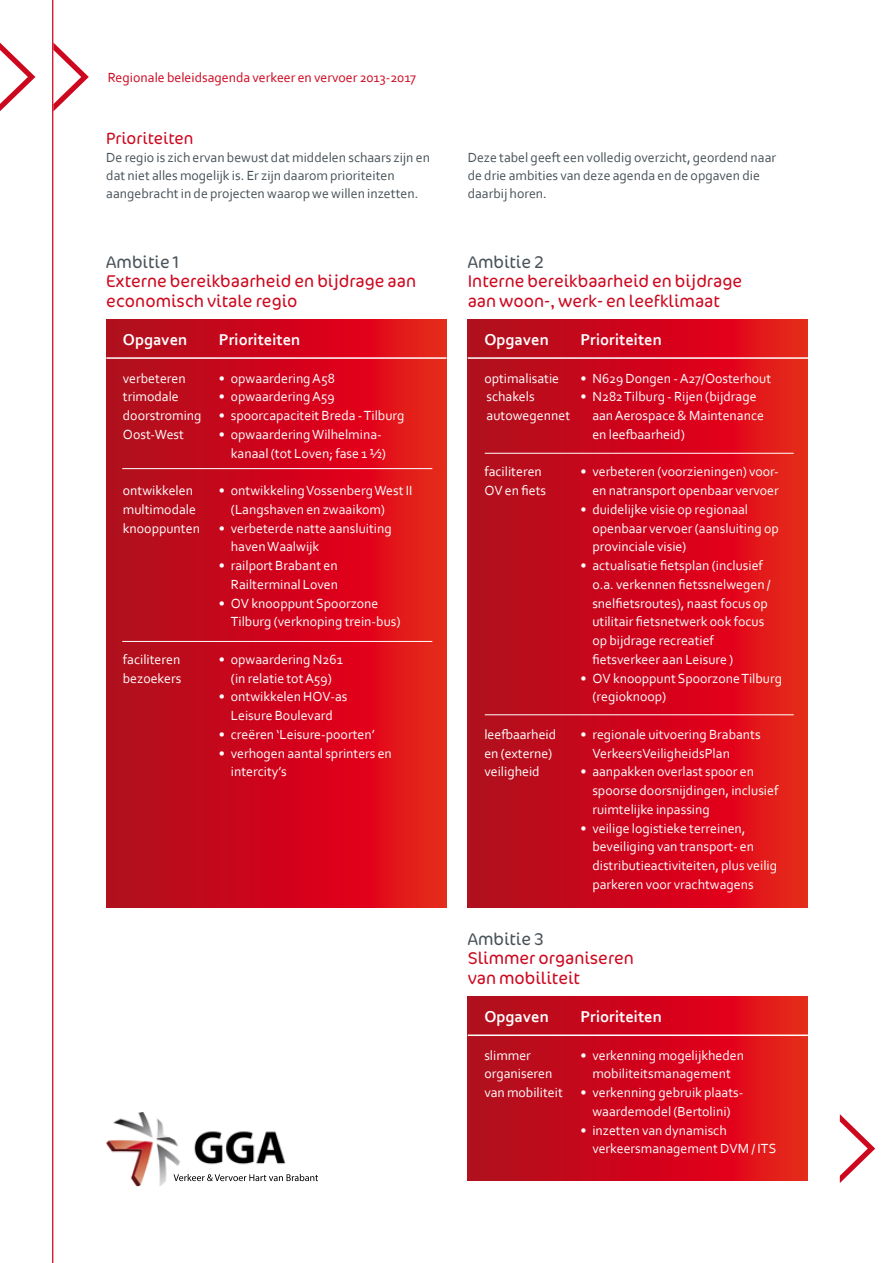
<style>
.page{position:relative;width:893px;height:1263px;background:#fff}
.page>*{position:absolute;margin:0;border:0;box-sizing:border-box;transform-origin:0 0}
.t1{font:300 17.25px/19.5px "Cocon";color:#cd071e}
.t2{font:300 17.25px "Cocon";color:#485258}
.t3{font:700 16.5px "Corbel";color:#fff}
.t4{font:300 16.5px "Cocon";color:#cd071e}
.t5{font:13.8px/18.8px "Corbel";color:#fff}
.t6{font:13.8px/18px "Corbel";color:#485258}
.t7{font:13.8px "Corbel";color:#cd071e}
</style>
<div class="page">
<hr style="left:52px;top:0;width:1px;height:1263px;background:#cd071e">
<svg style="left:0;top:43px;width:35px;height:68px"></svg>
<svg style="left:53px;top:43px;width:36px;height:68px"></svg>
<svg style="left:106px;top:319px;width:340px;height:589px;background:#ce0b1b"></svg>
<hr style="left:106px;top:357px;width:340px;height:2px;background:#fff">
<hr style="left:122px;top:468px;width:310px;height:1px;background:#fff">
<hr style="left:122px;top:641px;width:310px;height:1px;background:#fff">
<svg style="left:468px;top:319px;width:340px;height:589px;background:#ce0b1b"></svg>
<hr style="left:468px;top:357px;width:340px;height:2px;background:#fff">
<hr style="left:485px;top:453px;width:309px;height:1px;background:#fff">
<hr style="left:485px;top:714px;width:309px;height:1px;background:#fff">
<svg style="left:468px;top:996px;width:340px;height:184px;background:#ce0a1b"></svg>
<hr style="left:468px;top:1034px;width:340px;height:2px;background:#fff">
<svg style="left:840px;top:1114px;width:35px;height:69px"></svg>
<img style="left:106px;top:1112px;width:180px;height:74px">
<svg style="left:174px;top:1174px;width:144px;height:7px"></svg>
<p class="t7" style="left:108px;top:68px;width:310px">Regionale beleidsagenda verkeer en vervoer 2013-2017</p>
<p class="t4" style="left:106px;top:129px;width:89px">Prioriteiten</p>
<p class="t6" style="left:106px;top:148px;width:325px">De regio is zich ervan bewust dat middelen schaars zijn en dat niet alles mogelijk is. Er zijn daarom prioriteiten aangebracht in de projecten waarop we willen inzetten.</p>
<p class="t6" style="left:468px;top:148px;width:310px">Deze tabel geeft een volledig overzicht, geordend naar de drie ambities van deze agenda en de opgaven die daarbij horen.</p>
<p class="t2" style="left:106px;top:252px;width:74px">Ambitie 1</p>
<p class="t1" style="left:106px;top:272px;width:311px">Externe bereikbaarheid en bijdrage aan economisch vitale regio</p>
<p class="t3" style="left:123px;top:329px;width:66px">Opgaven</p>
<p class="t3" style="left:219px;top:329px;width:83px">Prioriteiten</p>
<p class="t5" style="left:123px;top:368px;width:64px">verbeteren</p>
<p class="t5" style="left:219px;top:368px;width:117px">• opwaarderingA58</p>
<p class="t5" style="left:123px;top:387px;width:57px">trimodale</p>
<p class="t5" style="left:123px;top:387px;width:283px;text-indent:96px">• 0pwaarderingA59 doorstroming • spoorcapaciteit Breda -Tilburg<br>Oost-West</p>
<p class="t5" style="left:231px;top:424px;width:157px;text-indent:-12px">• opwaarderingWilhelmina&shy;kanaal (tot Loven; fase 1 ½)</p>
<p class="t5" style="left:123px;top:481px;width:72px">ontwikkelen</p>
<p class="t5" style="left:219px;top:481px;width:195px">• ontwikkelingVossenbergWest II</p>
<p class="t5" style="left:123px;top:499px;width:75px">multimodale</p>
<p class="t5" style="left:231px;top:499px;width:156px">(Langshaven en zwaaikom)</p>
<p class="t5" style="left:123px;top:518px;width:79px">knooppunten</p>
<p class="t5" style="left:231px;top:518px;width:162px;text-indent:-12px">• verbeterde natte aansluiting haven Waalwijk</p>
<p class="t5" style="left:219px;top:556px;width:121px;text-align:right">• railport Brabant en<br>Railterminal Loven</p>
<p class="t5" style="left:231px;top:593px;width:171px;text-indent:-12px">• OV knooppuntSpoorzone<br>Tilburg (verknoping trein-bus)</p>
<p class="t5" style="left:123px;top:649px;width:59px">faciliteren</p>
<p class="t5" style="left:219px;top:649px;width:126px">• opwaardering N261</p>
<p class="t5" style="left:123px;top:668px;width:60px">bezoekers</p>
<p class="t5" style="left:231px;top:668px;width:103px">(in relatie totA59)</p>
<p class="t5" style="left:219px;top:687px;width:130px;text-align:center">• ontwikkelen HOV-as<br>Leisure Boulevard</p>
<p class="t5" style="left:219px;top:724px;width:157px">• creëren ‘Leisure-poorten’</p>
<p class="t5" style="left:231px;top:743px;width:163px;text-indent:-12px">• verhogen aantal sprinters en intercity’s</p>
<p class="t2" style="left:468px;top:252px;width:78px">Ambitie 2</p>
<p class="t1" style="left:468px;top:272px;width:276px">Interne bereikbaarheid en bijdrage aan woon-, werk- en leefklimaat</p>
<p class="t3" style="left:484px;top:329px;width:66px">Opgaven</p>
<p class="t3" style="left:580px;top:329px;width:83px">Prioriteiten</p>
<p class="t5" style="left:484px;top:368px;width:76px">optimalisatie</p>
<p class="t5" style="left:580px;top:368px;width:192px">• N629 Dongen -A27/Oosterhout</p>
<p class="t5" style="left:487px;top:387px;width:50px">schakels</p>
<p class="t5" style="left:580px;top:387px;width:178px">• N282Tilburg - Rijen (bijdrage</p>
<p class="t5" style="left:487px;top:406px;width:85px">autowegennet</p>
<p class="t5" style="left:592px;top:406px;width:173px">aan Aerospace &amp; Maintenance en leefbaarheid)</p>
<p class="t5" style="left:484px;top:462px;width:59px">faciliteren</p>
<p class="t5" style="left:580px;top:462px;width:200px">• verbeteren (voorzieningen) voor-</p>
<p class="t5" style="left:484px;top:481px;width:63px">OV en fiets</p>
<p class="t5" style="left:592px;top:481px;width:188px">en natransport openbaar vervoer</p>
<p class="t5" style="left:592px;top:499px;width:188px;text-indent:-12px">• duidelijke visie op regionaal openbaar vervoer (aansluiting op provinciale visie)</p>
<p class="t5" style="left:592px;top:556px;width:180px;text-indent:-12px">• actualisatie fietsplan (inclusief o.a. verkennen fietssnelwegen / snelfietsroutes), naast focus op utilitair fietsnetwerk ook focus op bijdrage recreatief fietsverkeer aan Leisure )</p>
<p class="t5" style="left:592px;top:668px;width:191px;text-indent:-12px">• OV knooppuntSpoorzoneTilburg (regioknoop)</p>
<p class="t5" style="left:484px;top:724px;width:73px">leefbaarheid</p>
<p class="t5" style="left:580px;top:724px;width:182px">• regionale uitvoering Brabants</p>
<p class="t5" style="left:484px;top:743px;width:70px">en (externe)</p>
<p class="t5" style="left:592px;top:743px;width:139px">VerkeersVeiligheidsPlan</p>
<p class="t5" style="left:484px;top:762px;width:57px">veiligheid</p>
<p class="t5" style="left:592px;top:762px;width:188px;text-indent:-12px">• aanpakken overlast spoor en spoorse doorsnijdingen, inclusief ruimtelijke inpassing</p>
<p class="t5" style="left:592px;top:818px;width:186px;text-indent:-12px">• veilige logistieke terreinen, beveiliging van transport- en distributieactiviteiten, plus veilig parkeren voor vrachtwagens</p>
<p class="t2" style="left:468px;top:929px;width:78px">Ambitie 3</p>
<p class="t1" style="left:468px;top:949px;width:168px">Slimmer organiseren van mobiliteit</p>
<p class="t3" style="left:484px;top:1006px;width:66px">Opgaven</p>
<p class="t3" style="left:580px;top:1006px;width:83px">Prioriteiten</p>
<p class="t5" style="left:484px;top:1045px;width:48px">slimmer</p>
<p class="t5" style="left:580px;top:1045px;width:165px">• verkenning mogelijkheden</p>
<p class="t5" style="left:484px;top:1064px;width:70px">organiseren</p>
<p class="t5" style="left:592px;top:1064px;width:140px">mobiliteitsmanagement</p>
<p class="t5" style="left:484px;top:1083px;width:80px">van mobiliteit</p>
<p class="t5" style="left:580px;top:1083px;width:165px;text-align:center">• verkenning gebruik plaats&shy;waardemodel (Bertolini)</p>
<p class="t5" style="left:592px;top:1120px;width:185px;text-indent:-12px">• inzetten van dynamisch verkeersmanagement DVM / ITS</p>
</div>
